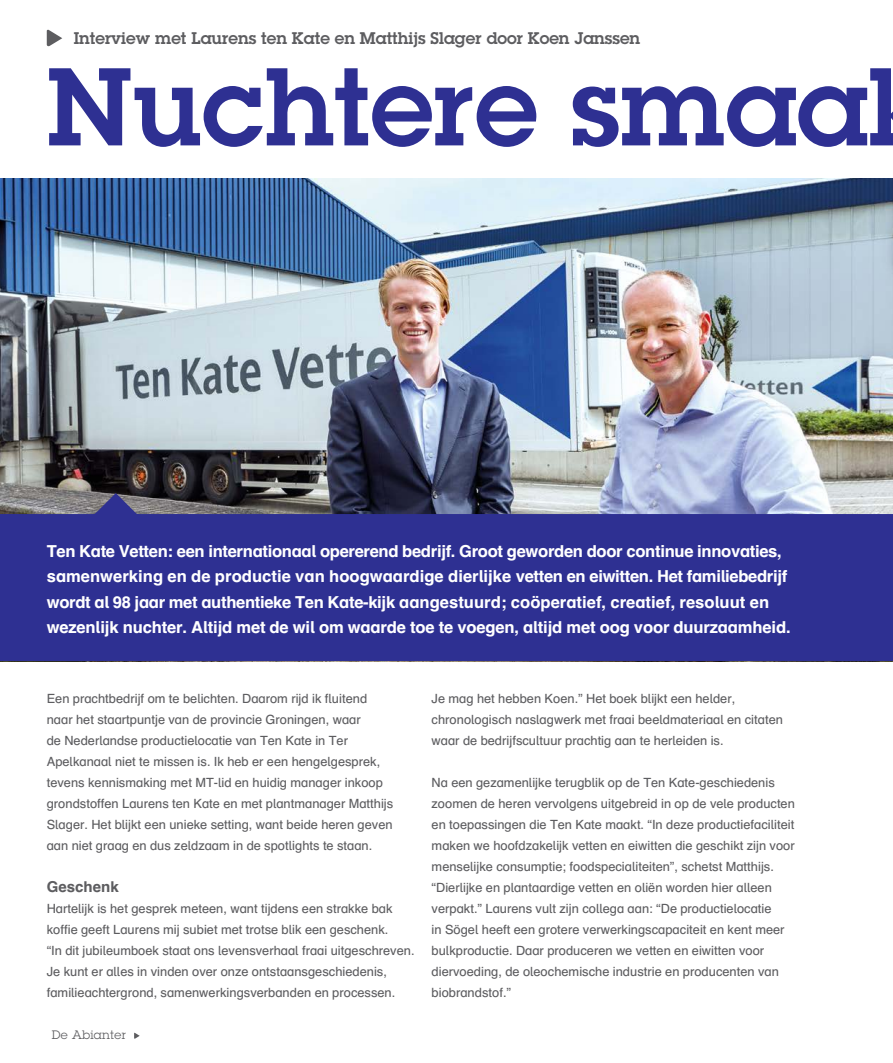
<style>
.page{position:relative;width:893px;height:1063px;background:#fff}
.page>*{position:absolute;margin:0;border:0;box-sizing:border-box;transform-origin:0 0}
.t1{font:600 108px "Lubalin Graph Std";color:#2e3092}
.t2{font:700 16.5px/25.5px "Schulbuch Nord";letter-spacing:-.01em;color:#fff}
.t3{font:600 16.5px "Lubalin Graph Std";color:#5d5d60}
.t4{font:700 15px "Schulbuch Nord";color:#5d5d60}
.t5{font:12.75px/21px "Schulbuch Nord";color:#5d5d60}
.t6{font:12px "Lubalin Graph";letter-spacing:.025em;color:#5d5d60}
</style>
<div class="page">
<img style="left:0;top:178px;width:893px;height:336px">
<div style="left:0;top:514px;width:893px;height:147px;background:#2e3092"></div>
<svg style="left:79px;top:493px;width:88px;height:42px;background:#4a4a87"></svg>
<svg style="left:47px;top:30px;width:15px;height:16px"></svg>
<p class="t3" style="left:74px;top:27px;width:568px">Interview met Laurens ten Kate en Matthijs Slager door Koen Janssen</p>
<h1 class="t1" style="left:47px;top:36px;width:823px">Nuchtere smaa</h1>
<p class="t2" style="left:47px;top:538px;width:745px">Ten Kate Vetten: een internationaal opererend bedrijf. Groot geworden door continue innovaties, samenwerking en de productie van hoogwaardige dierlijke vetten en eiwitten. Het familiebedrijf wordt al 98 jaar met authentieke Ten Kate-kijk aangestuurd; coöperatief, creatief, resoluut en wezenlijk nuchter. Altijd met de wil om waarde toe te voegen, altijd met oog voor duurzaamheid.</p>
<p class="t5" style="left:47px;top:688px;width:348px">Een prachtbedrijf om te belichten. Daarom rijd ik fluitend naar het staartpuntje van de provincie Groningen, waar<br>de Nederlandse productielocatie van Ten Kate in Ter Apelkanaal niet te missen is. Ik heb er een hengelgesprek, tevens kennismaking met MT-lid en huidig manager inkoop grondstoffen Laurens ten Kate en met plantmanager Matthijs Slager. Het blijkt een unieke setting, want beide heren geven aan niet graag en dus zeldzaam in de spotlights te staan.</p>
<p class="t4" style="left:47px;top:877px;width:74px">Geschenk</p>
<p class="t5" style="left:47px;top:898px;width:369px">Hartelijk is het gesprek meteen, want tijdens een strakke bak koffie geeft Laurens mij subiet met trotse blik een geschenk.<br>“In dit jubileumboek staat ons levensverhaal fraai uitgeschreven.<br>Je kunt er alles in vinden over onze ontstaansgeschiedenis, familieachtergrond, samenwerkingsverbanden en processen.</p>
<p class="t6" style="left:52px;top:1027px;width:76px">De Abianter</p>
<p class="t5" style="left:432px;top:688px;width:353px">Je mag het hebben Koen.” Het boek blijkt een helder, chronologisch naslagwerk met fraai beeldmateriaal en citaten waar de bedrijfscultuur prachtig aan te herleiden is.</p>
<p class="t5" style="left:432px;top:772px;width:365px">Na een gezamenlijke terugblik op de Ten Kate-geschiedenis zoomen de heren vervolgens uitgebreid in op de vele producten en toepassingen die Ten Kate maakt. “In deze productiefaciliteit maken we hoofdzakelijk vetten en eiwitten die geschikt zijn voor menselijke consumptie; foodspecialiteiten”, schetst Matthijs. “Dierlijke en plantaardige vetten en oliën worden hier alleen verpakt.” Laurens vult zijn collega aan: “De productielocatie<br>in Sögel heeft een grotere verwerkingscapaciteit en kent meer bulkproductie. Daar produceren we vetten en eiwitten voor diervoeding, de oleochemische industrie en producenten van biobrandstof.”</p>
</div>
